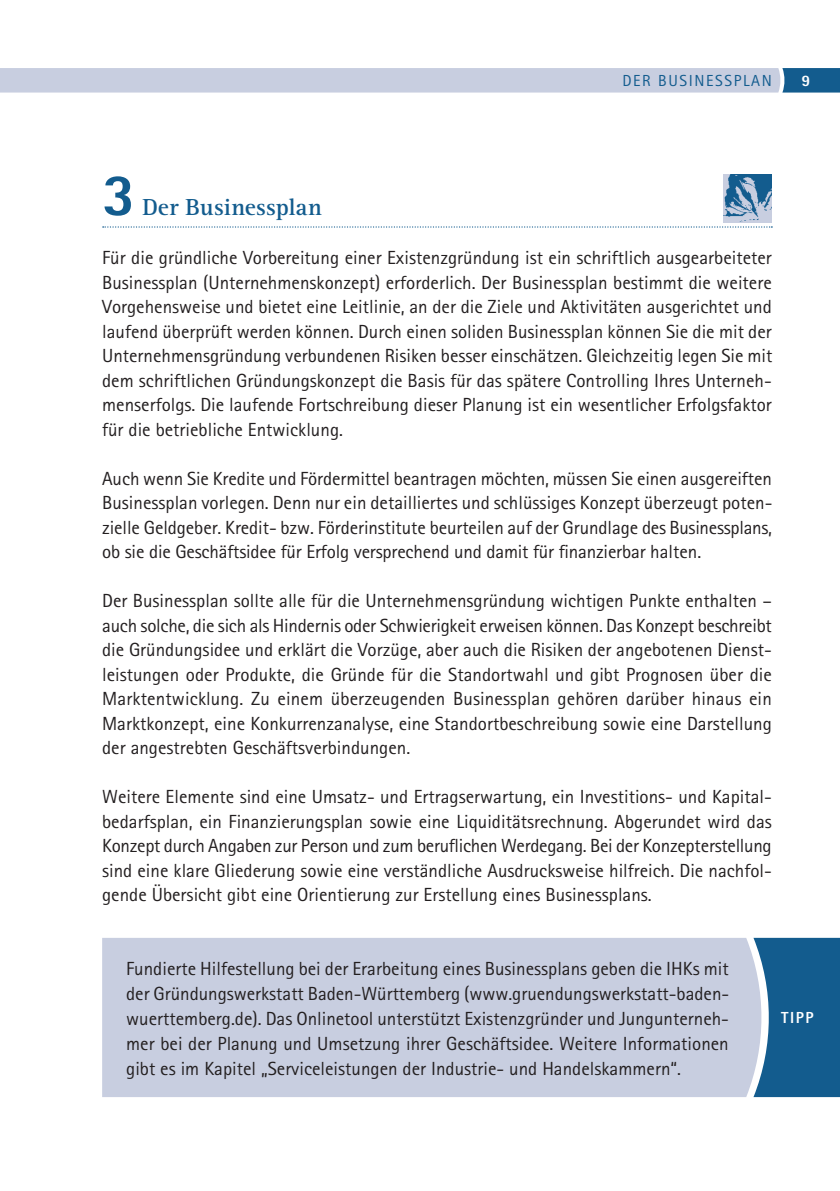
<style>
.page{position:relative;width:840px;height:1191px;background:#fff}
.page>*{position:absolute;margin:0;border:0;box-sizing:border-box;transform-origin:0 0}
.t1{font:800 60px "Rotis Sans Serif";color:#135c8e}
.t2{font:700 24px "Rotis Serif";letter-spacing:.005em;color:#135c8e}
.t3{font:19px/24.4px "Rotis Sans Serif";color:#231f20;text-align:justify}
.t4{font:16px "Rotis Sans Serif";letter-spacing:.1em;color:#135c8e}
.t5{font:800 16px "Rotis Sans Serif";color:#fff}
</style>
<div class="page">
<svg style="left:0;top:68px;width:839px;height:25px;background:#bdc7db"></svg>
<div style="left:102px;top:938px;width:651px;height:159px;background:#c8cee0"></div>
<svg style="left:753px;top:937px;width:86px;height:160px;background:#2e6e9b"></svg>
<img style="left:723px;top:174px;width:48px;height:49px">
<svg style="left:103px;top:226px;width:668px;height:2px"></svg>
<p class="t4" style="left:622px;top:71px;width:151px">DER BUSINESSPLAN</p>
<p class="t5" style="left:801px;top:70px;width:10px">9</p>
<h1 class="t1" style="left:102px;top:156px;width:35px">3</h1>
<p class="t2" style="left:142px;top:193px;width:181px">Der Businessplan</p>
<p class="t3" style="left:102px;top:245px;width:671px">Für die gründliche Vorbereitung einer Existenzgründung ist ein schriftlich ausgearbeiteter Businessplan (Unternehmenskonzept) erforderlich. Der Businessplan bestimmt die weitere Vorgehensweise und bietet eine Leitlinie, an der die Ziele und Aktivitäten ausgerichtet und laufend überprüft werden können. Durch einen soliden Businessplan können Sie die mit der Unternehmensgründung verbundenen Risiken besser einschätzen. Gleichzeitig legen Sie mit dem schriftlichen Gründungskonzept die Basis für das spätere Controlling Ihres Unterneh&shy;menserfolgs. Die laufende Fortschreibung dieser Planung ist ein wesentlicher Erfolgsfaktor für die betriebliche Entwicklung.</p>
<p class="t3" style="left:102px;top:466px;width:671px">Auch wenn Sie Kredite und Fördermittel beantragen möchten, müssen Sie einen ausgereiften Businessplan vorlegen. Denn nur ein detailliertes und schlüssiges Konzept überzeugt poten&shy;zielle Geldgeber. Kredit- bzw. Förderinstitute beurteilen auf der Grundlage des Businessplans, ob sie die Geschäftsidee für Erfolg versprechend und damit für finanzierbar halten.</p>
<p class="t3" style="left:102px;top:588px;width:671px">Der Businessplan sollte alle für die Unternehmensgründung wichtigen Punkte enthalten – auch solche, die sich als Hindernis oder Schwierigkeit erweisen können. Das Konzept beschreibt die Gründungsidee und erklärt die Vorzüge, aber auch die Risiken der angebotenen Dienst&shy;leistungen oder Produkte, die Gründe für die Standortwahl und gibt Prognosen über die Marktentwicklung. Zu einem überzeugenden Businessplan gehören darüber hinaus ein Marktkonzept, eine Konkurrenzanalyse, eine Standortbeschreibung sowie eine Darstellung der angestrebten Geschäftsverbindungen.</p>
<p class="t3" style="left:102px;top:784px;width:671px">Weitere Elemente sind eine Umsatz- und Ertragserwartung, ein Investitions- und Kapital&shy;bedarfsplan, ein Finanzierungsplan sowie eine Liquiditätsrechnung. Abgerundet wird das Konzept durch Angaben zur Person und zum beruflichen Werdegang. Bei der Konzepterstellung sind eine klare Gliederung sowie eine verständliche Ausdrucksweise hilfreich. Die nachfol&shy;gende Übersicht gibt eine Orientierung zur Erstellung eines Businessplans.</p>
<p class="t3" style="left:126px;top:955px;width:604px;line-height:25px">Fundierte Hilfestellung bei der Erarbeitung eines Businessplans geben die IHKs mit der Gründungswerkstatt Baden-Württemberg (www.gruendungswerkstatt-baden&shy;wuerttemberg.de). Das Onlinetool unterstützt Existenzgründer und Jungunterneh&shy;mer bei der Planung und Umsetzung ihrer Geschäftsidee. Weitere Informationen gibt es im Kapitel „Serviceleistungen der Industrie- und Handelskammern“.</p>
<p class="t5" style="left:780px;top:1007px;width:34px">TIPP</p>
</div>
